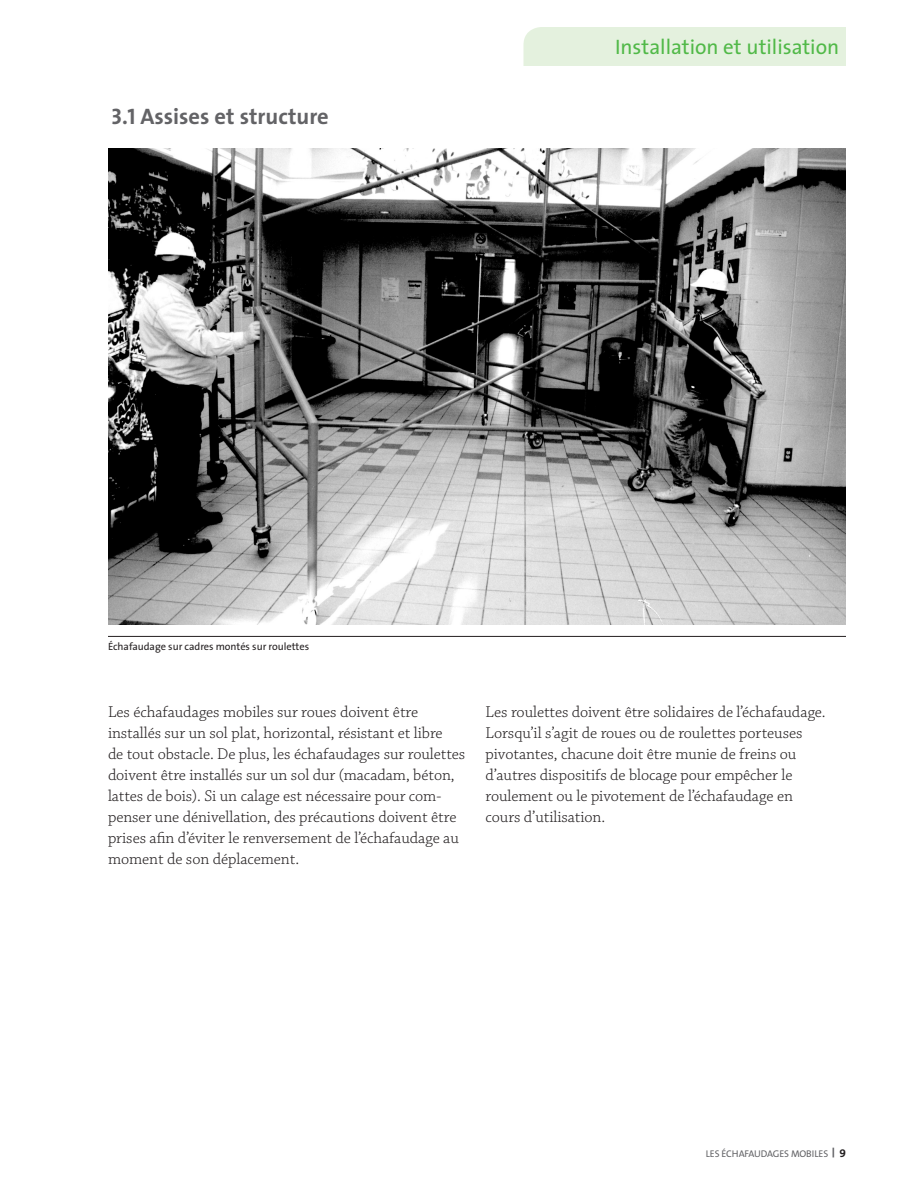
<style>
.page{position:relative;width:918px;height:1188px;background:#fff}
.page>*{position:absolute;margin:0;border:0;box-sizing:border-box;transform-origin:0 0}
._1-Texte_courant{font:700 22.5px "The Sans";color:#636366}
._1-Entête_droite{font:21px "The Sans";color:#51b948}
._1-Texte_courant-2{font:300 16.5px/21px "Chaparral Pro";letter-spacing:-.005em;color:#231f20}
._1-Légende{font:10.5px "The Sans";letter-spacing:-.005em;color:#231f20}
.t1{font:9.75px "The Sans Caps";letter-spacing:-.01em;color:#636366}
.s1{font-family:"The Sans Bold Caps";font-weight:400}
.s2{font-family:"The Sans Bold Caps";font-size:11.25px;color:#231f20}
</style>
<div class="page">
<div style="left:524px;top:27px;width:322px;height:39px;background:#e4f1de"></div>
<hr style="left:108px;top:636px;width:738px;height:1px;background:#231f20">
<img style="left:108px;top:148px;width:737px;height:476px">
<p class="_1-Texte_courant" style="left:112px;top:98px;width:219px"><span class="s1">3.1</span> Assises et structure</p>
<p class="_1-Légende" style="left:108px;top:638px;width:203px">Échafaudage sur cadres montés sur roulettes</p>
<p class="_1-Entête_droite" style="left:615px;top:30px;width:226px">Installation et utilisation</p>
<p class="_1-Texte_courant-2" style="left:108px;top:702px;width:359px">Les échafaudages mobiles sur roues doivent être installés sur un sol plat, horizontal, résistant et libre<br>de tout obstacle. De plus, les échafaudages sur roulettes doivent être installés sur un sol dur (macadam, béton, lattes de bois). Si un calage est nécessaire pour com&shy;penser une dénivellation, des précautions doivent être prises afin d’éviter le renversement de l’échafaudage au moment de son déplacement.</p>
<p class="_1-Texte_courant-2" style="left:486px;top:702px;width:342px">Les roulettes doivent être solidaires de l’échafaudage.<br>Lorsqu’il s’agit de roues ou de roulettes porteuses pivotantes, chacune doit être munie de freins ou d’autres dispositifs de blocage pour empêcher le roulement ou le pivotement de l’échafaudage en cours d’utilisation.</p>
<p class="t1" style="left:706px;top:1146px;width:142px">LES ÉCHAFAUDAGES MOBILES <sup>|</sup> <span class="s2">9</span></p>
</div>
